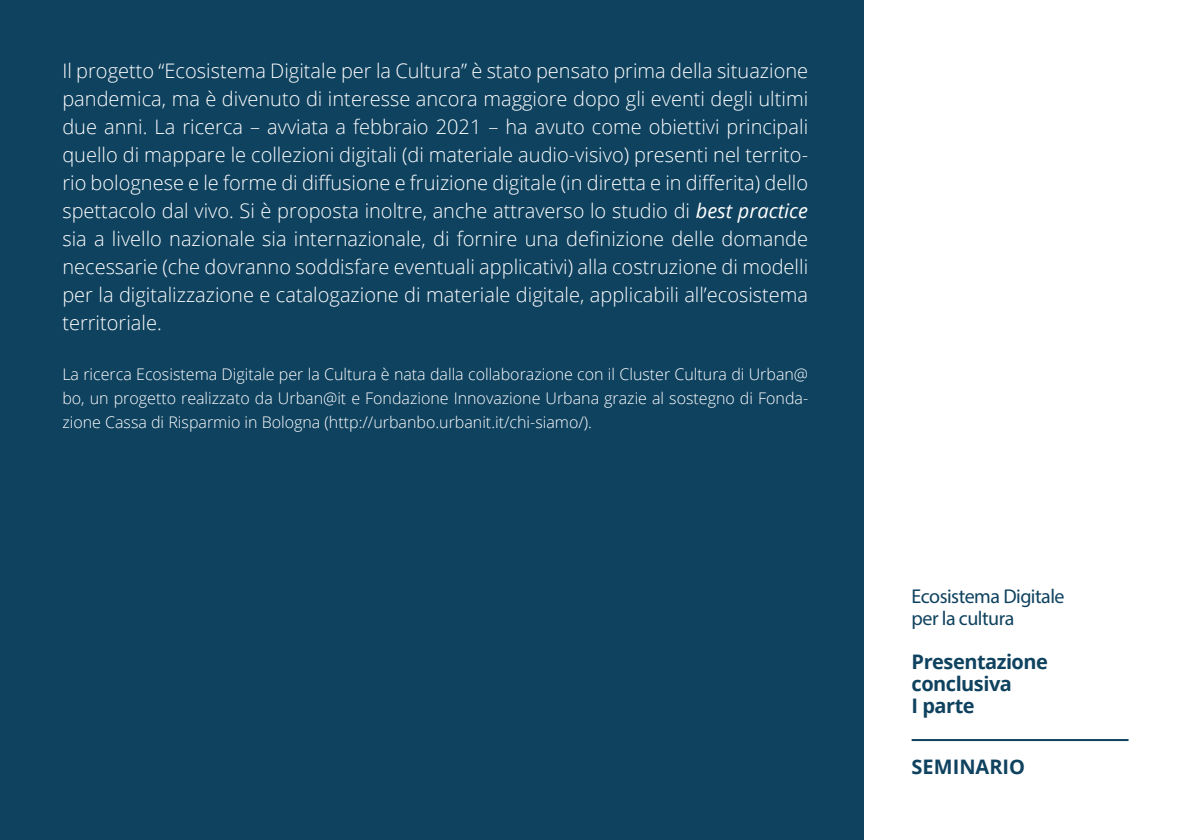
<style>
.page{position:relative;width:1191px;height:840px;background:#fff}
.page>*{position:absolute;margin:0;border:0;box-sizing:border-box;transform-origin:0 0}
.t1{font:300 20px/28px "Open Sans";color:#fff;text-align:justify}
.t2{font:20px/22px "Myriad Pro";letter-spacing:-.025em;color:#0f425f}
.t3{font:700 20px/22px "Open Sans";letter-spacing:-.025em;color:#0f425f}
.t4{font:700 20px "Open Sans";color:#0f425f}
.t5{font:300 16px/24px "Open Sans";color:#fff;text-align:justify}
.s1{font-weight:400;font-style:italic}
</style>
<div class="page">
<div style="left:0;top:0;width:863px;height:839px;background:#0f425f"></div>
<hr style="left:911px;top:738px;width:217px;height:2px;background:#0f425f">
<p class="t1" style="left:62px;top:56px;width:747px">Il progetto “Ecosistema Digitale per la Cultura” è stato pensato prima della situazione pandemica, ma è divenuto di interesse ancora maggiore dopo gli eventi degli ultimi due anni. La ricerca – avviata a febbraio 2021 – ha avuto come obiettivi principali quello di mappare le collezioni digitali (di materiale audio-visivo) presenti nel territo&shy;rio bolognese e le forme di diffusione e fruizione digitale (in diretta e in differita) dello spettacolo dal vivo. Si è proposta inoltre, anche attraverso lo studio di <span class="s1">best practice </span>sia a livello nazionale sia internazionale, di fornire una definizione delle domande necessarie (che dovranno soddisfare eventuali applicativi) alla costruzione di modelli per la digitalizzazione e catalogazione di materiale digitale, applicabili all’ecosistema territoriale.</p>
<p class="t5" style="left:62px;top:361px;width:747px">La ricerca Ecosistema Digitale per la Cultura è nata dalla collaborazione con il Cluster Cultura di Urban@ bo, un progetto realizzato da Urban@it e Fondazione Innovazione Urbana grazie al sostegno di Fonda&shy;zione Cassa di Risparmio in Bologna (http://urbanbo.urbanit.it/chi-siamo/).</p>
<p class="t2" style="left:911px;top:584px;width:154px">Ecosistema Digitale per la cultura</p>
<p class="t3" style="left:911px;top:649px;width:138px">Presentazione conclusiva<br>I parte</p>
<p class="t4" style="left:911px;top:751px;width:115px">SEMINARIO</p>
</div>
